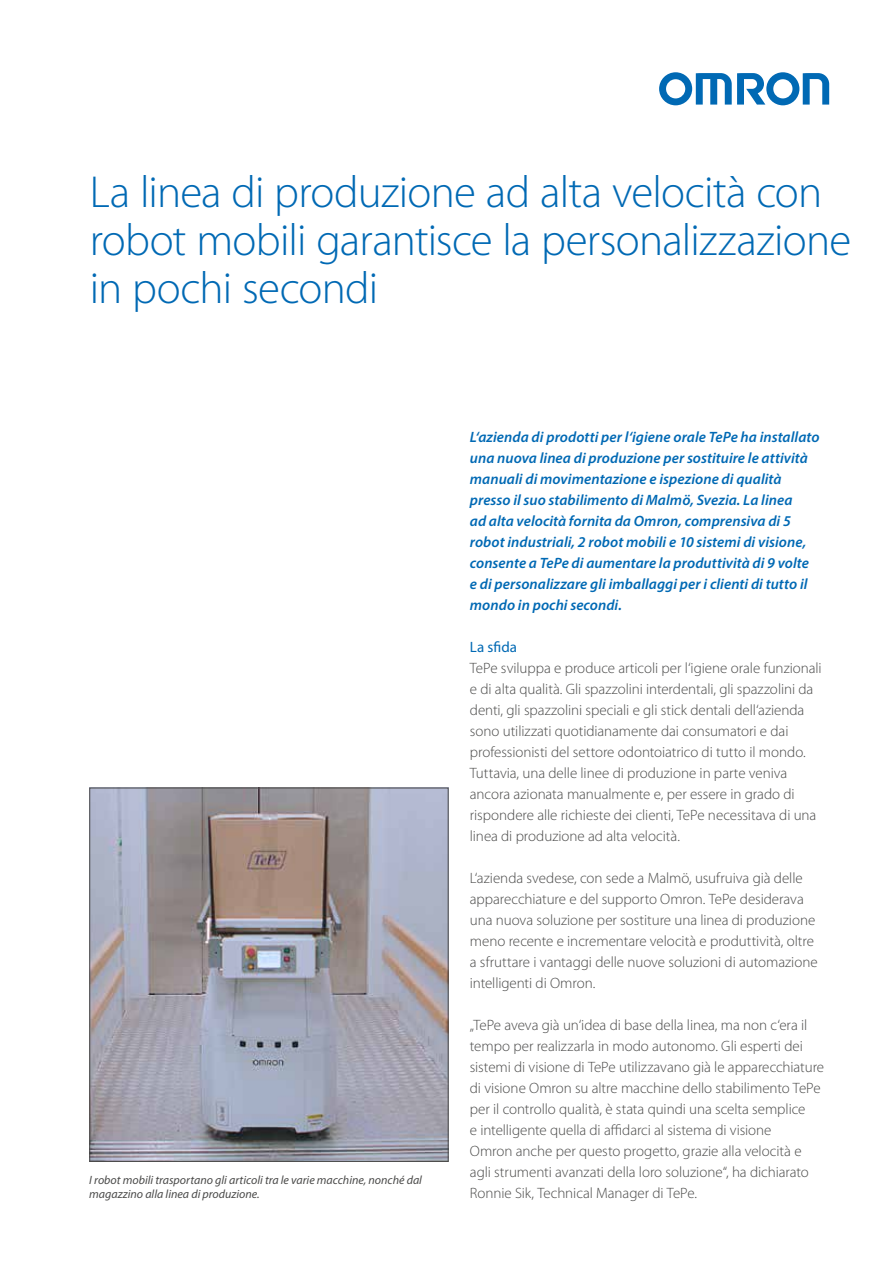
<style>
.page{position:relative;width:893px;height:1263px;background:#fff}
.page>*{position:absolute;margin:0;border:0;box-sizing:border-box;transform-origin:0 0}
.t1{font:300 45px/48px "Myriad Pro";letter-spacing:-.015em;color:#0069b4}
.t2{font:300 15px/21px "Myriad Pro";letter-spacing:-.005em;color:#4a4a49}
.t3{font:italic 600 15px/21px "Myriad Pro";letter-spacing:.005em;color:#0069b4}
.t4{font:15px "Myriad Pro";color:#0069b4}
.t5{font:italic 12px/13.5px "Myriad Pro";color:#4a4a49}
</style>
<div class="page">
<svg style="left:659px;top:72px;width:170px;height:33px"></svg>
<img style="left:91px;top:789px;width:356px;height:371px">
<div style="left:89px;top:787px;width:360px;height:375px;border:1px solid #4a4a49"></div>
<h1 class="t1" style="left:90px;top:169px;width:763px">La linea di produzione ad alta velocità con robot mobili garantisce la personalizzazione in pochi secondi</h1>
<p class="t5" style="left:89px;top:1173px;width:334px">I robot mobili trasportano gli articoli tra le varie macchine, nonché dal magazzino alla linea di produzione.</p>
<p class="t3" style="left:470px;top:426px;width:351px">L‘azienda di prodotti per l‘igiene orale TePe ha installato una nuova linea di produzione per sostituire le attività manuali di movimentazione e ispezione di qualità presso il suo stabilimento di Malmö, Svezia. La linea<br>ad alta velocità fornita da Omron, comprensiva di 5 robot industriali, 2 robot mobili e 10 sistemi di visione, consente a TePe di aumentare la produttività di 9 volte e di personalizzare gli imballaggi per i clienti di tutto il mondo in pochi secondi.</p>
<p class="t4" style="left:470px;top:637px;width:49px">La sfida</p>
<p class="t2" style="left:470px;top:658px;width:353px">TePe sviluppa e produce articoli per l‘igiene orale funzionali e di alta qualità. Gli spazzolini interdentali, gli spazzolini da denti, gli spazzolini speciali e gli stick dentali dell‘azienda sono utilizzati quotidianamente dai consumatori e dai professionisti del settore odontoiatrico di tutto il mondo.<br>Tuttavia, una delle linee di produzione in parte veniva ancora azionata manualmente e, per essere in grado di rispondere alle richieste dei clienti, TePe necessitava di una linea di produzione ad alta velocità.</p>
<p class="t2" style="left:470px;top:868px;width:349px">L‘azienda svedese, con sede a Malmö, usufruiva già delle apparecchiature e del supporto Omron. TePe desiderava una nuova soluzione per sostiture una linea di produzione meno recente e incrementare velocità e produttività, oltre a sfruttare i vantaggi delle nuove soluzioni di automazione intelligenti di Omron.</p>
<p class="t2" style="left:470px;top:1015px;width:356px">„TePe aveva già un‘idea di base della linea, ma non c‘era il tempo per realizzarla in modo autonomo. Gli esperti dei sistemi di visione di TePe utilizzavano già le apparecchiature di visione Omron su altre macchine dello stabilimento TePe per il controllo qualità, è stata quindi una scelta semplice<br>e intelligente quella di affidarci al sistema di visione<br>Omron anche per questo progetto, grazie alla velocità e agli strumenti avanzati della loro soluzione“, ha dichiarato Ronnie Sik, Technical Manager di TePe.</p>
</div>
